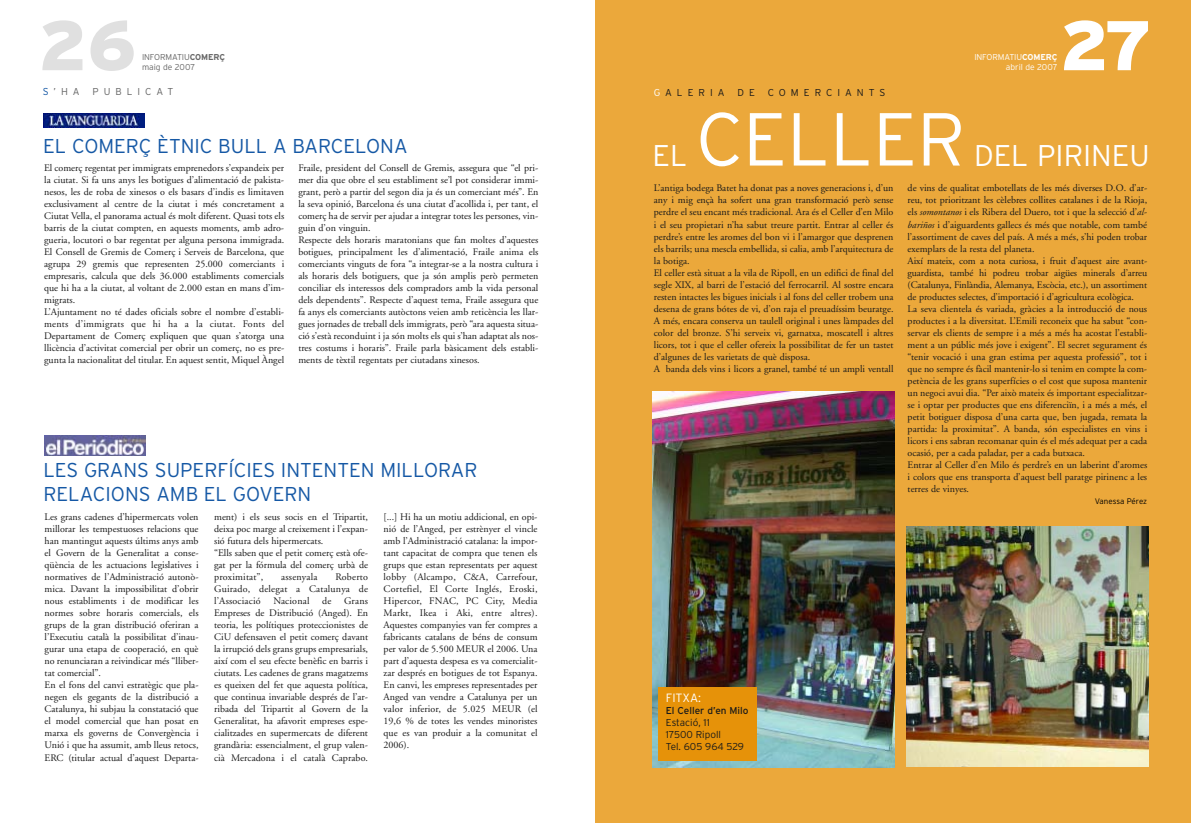
<style>
.page{position:relative;width:1191px;height:823px;background:#fff}
.page>*{position:absolute;margin:0;border:0;box-sizing:border-box;transform-origin:0 0}
.t1{font:300 74.8px "Interstate";color:#fff}
.t2{font:900 70px "Interstate";color:#e0e0e0}
.t3{font:900 70px "Interstate";color:#fff}
.t4{font:300 29.9px "Interstate";color:#fff}
.t5{font:300 20px/24px "Interstate";color:#1558a5}
.t6{font:300 12px "Interstate";color:#fff}
.t7{font:10px/12px "Adobe Garamond";color:#1a1a1a}
.t8{font:300 10px/12px "Interstate";color:#1a1a1a}
.t9{font:300 10px "Interstate";letter-spacing:.5em;color:#1a1a1a}
.t10{font:10px "Adobe Garamond";letter-spacing:.02em;color:#1a1a1a}
.t11{font:10px "Interstate";color:#1a1a1a}
.t12{font:300 10px "Interstate";letter-spacing:.5em;color:#666}
.t13{font:300 8.5px/10.2px "Interstate";letter-spacing:-.015em;color:#fff;text-align:right}
.t14{font:300 8.5px/10.2px "Interstate";letter-spacing:-.015em;color:#666}
.t15{font:300 8px "Interstate";letter-spacing:-.01em;color:#000}
.s1{font-weight:700}
.s2{color:#1558a5}
.s3{color:#fff}
.s4{font-style:italic}
</style>
<div class="page">
<div style="left:595px;top:0;width:596px;height:822px;background:#eba83b"></div>
<img style="left:652px;top:391px;width:242px;height:376px">
<div style="left:658px;top:686px;width:98px;height:74px;background:#e69209"></div>
<img style="left:44px;top:435px;width:101px;height:20px">
<img style="left:43px;top:113px;width:102px;height:14px">
<img style="left:906px;top:526px;width:242px;height:240px">
<h2 class="t2" style="left:39px;top:5px;width:99px">26</h2>
<p class="t14" style="left:142px;top:52px;width:85px">INFORMATIU<span class="s1">COMERÇ </span>maig de 2007</p>
<p class="t12" style="left:43px;top:86px;width:38px"><span class="s2">S</span>’HA</p>
<p class="t12" style="left:93px;top:86px;width:82px">PUBLICAT</p>
<h3 class="t5" style="left:43px;top:134px;width:366px">EL COMERÇ ÈTNIC BULL A BARCELONA</h3>
<p class="t7" style="left:44px;top:163px;width:241px">El comerç regentat per immigrats emprenedors s’expandeix per la ciutat. Si fa uns anys les botigues d’alimentació de pakista&shy;nesos, les de roba de xinesos o els basars d’indis es limitaven exclusivament al centre de la ciutat i més concretament a Ciutat Vella, el panorama actual és molt diferent. Quasi tots els barris de la ciutat compten, en aquests moments, amb adro&shy;gueria, locutori o bar regentat per alguna persona immigrada.<br>El Consell de Gremis de Comerç i Serveis de Barcelona, que agrupa 29 gremis que representen 25.000 comerciants i empresaris, calcula que dels 36.000 establiments comercials que hi ha a la ciutat, al voltant de 2.000 estan en mans d’im&shy;migrats.<br>L’Ajuntament no té dades oficials sobre el nombre d’establi&shy;ments d’immigrats que hi ha a la ciutat. Fonts del Departament de Comerç expliquen que quan s’atorga una llicència d’activitat comercial per obrir un comerç, no es pre&shy;gunta la nacionalitat del titular. En aquest sentit, Miquel Àngel</p>
<p class="t7" style="left:298px;top:163px;width:241px">Fraile, president del Consell de Gremis, assegura que “el pri&shy;mer dia que obre el seu establiment se’l pot considerar immi&shy;grant, però a partir del segon dia ja és un comerciant més”. En la seva opinió, Barcelona és una ciutat d’acollida i, per tant, el comerç ha de servir per ajudar a integrar totes les persones, vin&shy;guin d’on vinguin.<br>Respecte dels horaris maratonians que fan moltes d’aquestes botigues, principalment les d’alimentació, Fraile anima els comerciants vinguts de fora “a integrar-se a la nostra cultura i als horaris dels botiguers, que ja són amplis però permeten conciliar els interessos dels compradors amb la vida personal dels dependents”. Respecte d’aquest tema, Fraile assegura que fa anys els comerciants autòctons veien amb reticència les llar&shy;gues jornades de treball dels immigrats, però “ara aquesta situa&shy;ció s’està reconduint i ja són molts els qui s’han adaptat als nos&shy;tres costums i horaris”. Fraile parla bàsicament dels establi&shy;ments de tèxtil regentats per ciutadans xinesos.</p>
<h3 class="t5" style="left:43px;top:458px;width:435px">LES GRANS SUPERFÍCIES INTENTEN MILLORAR<br>RELACIONS AMB EL GOVERN</h3>
<p class="t7" style="left:45px;top:511px;width:155px">Les grans cadenes d’hipermercats volen millorar les tempestuoses relacions que han mantingut aquests últims anys amb el Govern de la Generalitat a conse&shy;qüència de les actuacions legislatives i normatives de l’Administració autonò&shy;mica. Davant la impossibilitat d’obrir nous establiments i de modificar les normes sobre horaris comercials, els grups de la gran distribució oferiran a l’Executiu català la possibilitat d’inau&shy;gurar una etapa de cooperació, en què no renunciaran a reivindicar més “lliber&shy;tat comercial”.<br>En el fons del canvi estratègic que pla&shy;negen els gegants de la distribució a Catalunya, hi subjau la constatació que el model comercial que han posat en marxa els governs de Convergència i Unió i que ha assumit, amb lleus retocs, ERC (titular actual d’aquest Departa-</p>
<p class="t7" style="left:214px;top:511px;width:155px">ment) i els seus socis en el Tripartit, deixa poc marge al creixement i l’expan&shy;sió futura dels hipermercats.<br>“Ells saben que el petit comerç està ofe&shy;gat per la fórmula del comerç urbà de proximitat”,</p>
<p class="t7" style="left:214px;top:571px;width:155px;text-align:justify;text-indent:121px">Roberto Guirado, delegat a Catalunya de l’Associació</p>
<p class="t10" style="left:281px;top:572px;width:38px">assenyala</p>
<p class="t10" style="left:273px;top:596px;width:38px">Nacional</p>
<p class="t7" style="left:322px;top:595px;width:11px">de</p>
<p class="t7" style="left:214px;top:595px;width:155px;text-align:justify;text-indent:130px">Grans Empreses de Distribució (Anged). En teoria, les polítiques proteccionistes de CiU defensaven el petit comerç davant la irrupció dels grans grups empresarials, així com el seu efecte benèfic en barris i ciutats. Les cadenes de grans magatzems es queixen del fet que aquesta política, que continua invariable després de l’ar&shy;ribada del Tripartit al Govern de la Generalitat, ha afavorit empreses espe&shy;cialitzades en supermercats de diferent grandària: essencialment, el grup valen&shy;cià Mercadona i el català Caprabo.</p>
<p class="t7" style="left:383px;top:511px;width:155px;text-align:justify">[...] Hi ha un motiu addicional, en opi&shy;nió de l’Anged, per estrènyer el vincle amb l’Administració catalana: la impor&shy;tant capacitat de compra que tenen els grups que estan representats per aquest lobby (Alcampo, C&amp;A, Carrefour, Cortefiel, El Corte Inglés, Eroski, Hipercor, FNAC, PC City, Media Markt, Ikea i Aki, entre altres).<br>Aquestes companyies van fer compres a fabricants catalans de béns de consum per valor de 5.500 MEUR el 2006. Una part d’aquesta despesa es va comercialit&shy;zar després en botigues de tot Espanya.<br>En canvi, les empreses representades per Anged van vendre a Catalunya per un valor inferior, de 5.025 MEUR (el 19,6 % de totes les vendes minoristes que es van produir a la comunitat el 2006).</p>
<p class="t9" style="left:653px;top:86px;width:72px"><span class="s3">G</span>ALERIA</p>
<p class="t8" style="left:737px;top:86px;width:19px">D E</p>
<p class="t9" style="left:768px;top:86px;width:119px">COMERCIANTS</p>
<h3 class="t4" style="left:652px;top:138px;width:36px">EL</h3>
<h1 class="t1" style="left:696px;top:96px;width:271px">CELLER</h1>
<h2 class="t3" style="left:1060px;top:5px;width:94px">27</h2>
<p class="t13" style="left:974px;top:52px;width:85px">INFORMATIU<span class="s1">COMERÇ </span>abril de 2007</p>
<h3 class="t4" style="left:974px;top:138px;width:177px">DEL PIRINEU</h3>
<p class="t7" style="left:654px;top:183px;width:241px">L’antiga bodega Batet ha donat pas a noves generacions i, d’un any i mig ençà ha sofert una gran transformació però sense perdre el seu encant més tradicional. Ara és el Celler d’en Milo i el seu propietari n’ha sabut treure partit. Entrar al celler és perdre’s entre les aromes del bon vi i l’amargor que desprenen els barrils; una mescla embellida, si calia, amb l’arquitectura de la botiga.<br>El celler està situat a la vila de Ripoll, en un edifici de final del segle XIX, al barri de l’estació del ferrocarril. Al sostre encara resten intactes les bigues inicials i al fons del celler trobem una desena de grans bótes de vi, d’on raja el preuadíssim beuratge.<br>A més, encara conserva un taulell original i unes làmpades del color del bronze. S’hi serveix vi, garnatxa, moscatell i altres licors, tot i que el celler ofereix la possibilitat de fer un tastet d’algunes de les varietats de què disposa.<br>A banda dels vins i licors a granel, també té un ampli ventall</p>
<p class="t7" style="left:907px;top:183px;width:241px">de vins de qualitat embotellats de les més diverses D.O. d’ar&shy;reu, tot prioritzant les cèlebres collites catalanes i de la Rioja, els <span class="s4">somontanos</span> i els Ribera del Duero, tot i que la selecció d’<span class="s4">al&shy;bariños</span> i d’aiguardents gallecs és més que notable, com també l’assortiment de caves del país. A més a més, s’hi poden trobar exemplars de la resta del planeta.<br>Així mateix, com a nota curiosa, i fruit d’aquest aire avant&shy;guardista, també hi podreu trobar aigües minerals d’arreu (Catalunya, Finlàndia, Alemanya, Escòcia, etc.), un assortiment de productes selectes, d’importació i d’agricultura ecològica.<br>La seva clientela és variada, gràcies a la introducció de nous productes i a la diversitat. L’Emili reconeix que ha sabut “con&shy;servar els clients de sempre i a més a més ha acostat l’establi&shy;ment a un públic més jove i exigent”. El secret segurament és “tenir vocació i una gran estima per aquesta professió”, tot i que no sempre és fàcil mantenir-lo si tenim en compte la com&shy;petència de les grans superfícies o el cost que suposa mantenir un negoci avui dia. “Per això mateix és important especialitzar&shy;se i optar per productes que ens diferenciïn, i a més a més, el petit botiguer disposa d’una carta que, ben jugada, remata la partida: la proximitat”. A banda, són especialistes en vins i licors i ens sabran recomanar quin és el més adequat per a cada ocasió, per a cada paladar, per a cada butxaca.<br>Entrar al Celler d’en Milo és perdre’s en un laberint d’aromes i colors que ens transporta d’aquest bell paratge pirinenc a les terres de vinyes.</p>
<p class="t15" style="left:1095px;top:496px;width:54px">Vanessa Pérez</p>
<p class="t6" style="left:666px;top:690px;width:37px">FITXA:</p>
<p class="t11" style="left:666px;top:704px;width:84px">El Celler d’en Milo</p>
<p class="t8" style="left:666px;top:716px;width:80px">Estació, 11<br>17500 Ripoll<br>Tel. 605 964 529</p>
</div>
